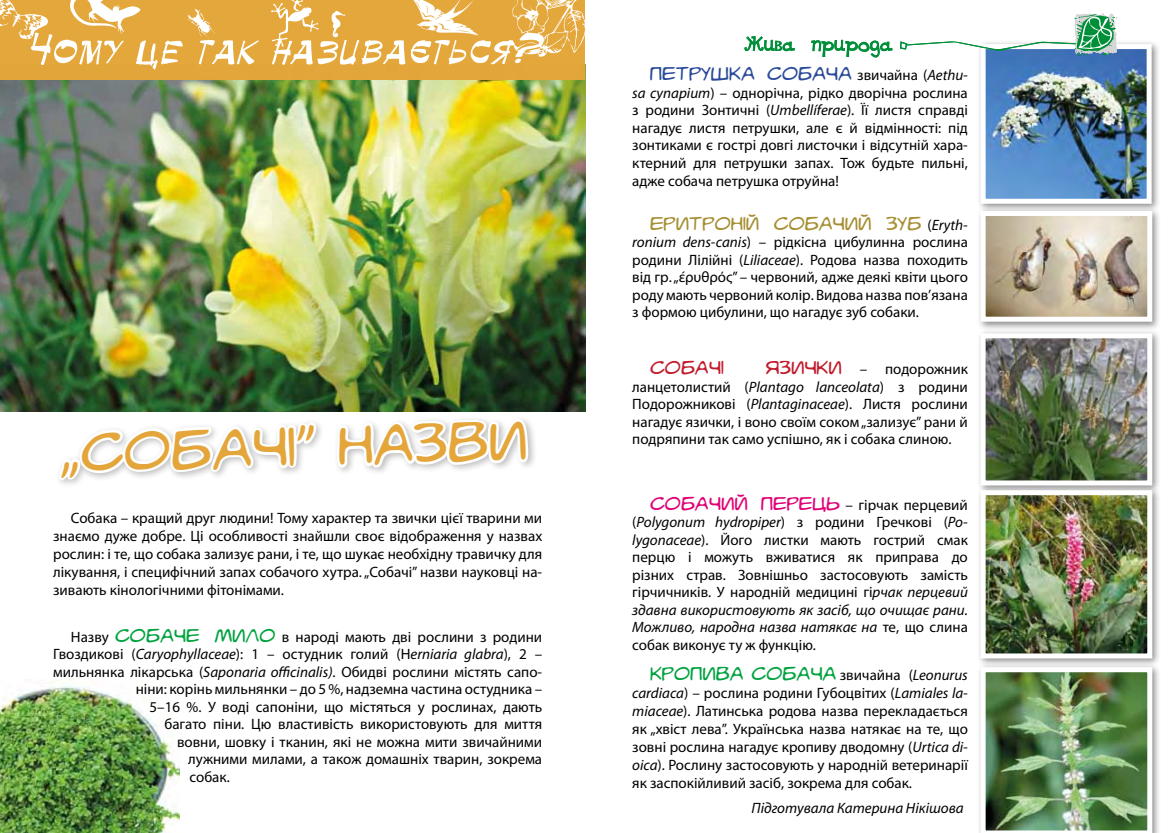
<style>
.page{position:relative;width:1170px;height:833px;background:#fff}
.page>*{position:absolute;margin:0;border:0;box-sizing:border-box;transform-origin:0 0}
.t1{font:43.75px "v Whiz Bang";color:#e4a63a}
.t2{font:15px/17.5px "Myriad Pro";color:#000;text-align:justify}
.t3{font:15px "v Whiz Bang";color:#00a33f}
.t4{font:15px "v Whiz Bang";color:#2a4b9b}
.t5{font:italic 15px "Myriad Pro";color:#000}
.t6{font:15px "v Whiz Bang";color:#a78f33}
.t7{font:15px "v Whiz Bang";color:#c21b2b}
.s1{font-family:"v Whiz Bang";color:#00a33f}
.s2{font-style:italic}
.s3{font-family:"Myriad Pro";color:#000}
.s4{font-family:"Myriad Pro";font-style:italic;color:#000}
.s5{font-family:"v Whiz Bang";color:#c21b2b}
.s6{font-family:"v Whiz Bang";color:#e10076}
</style>
<div class="page">
<img style="left:0;top:0;width:586px;height:833px">
<div style="left:976px;top:40px;width:184px;height:173px;background:#000;opacity:.46"></div>
<img style="left:986px;top:50px;width:159px;height:148px">
<div style="left:980px;top:44px;width:171px;height:160px;border:5px solid #fff"></div>
<div style="left:976px;top:207px;width:185px;height:124px;background:#000;opacity:.46"></div>
<img style="left:986px;top:217px;width:160px;height:99px">
<div style="left:980px;top:211px;width:172px;height:111px;border:5px solid #fff"></div>
<div style="left:976px;top:329px;width:185px;height:165px;background:#000;opacity:.46"></div>
<img style="left:986px;top:339px;width:160px;height:140px">
<div style="left:980px;top:333px;width:172px;height:152px;border:5px solid #fff"></div>
<div style="left:976px;top:486px;width:185px;height:181px;background:#000;opacity:.46"></div>
<img style="left:986px;top:496px;width:160px;height:156px">
<div style="left:980px;top:490px;width:172px;height:168px;border:5px solid #fff"></div>
<div style="left:976px;top:663px;width:185px;height:170px;background:#000;opacity:.46"></div>
<img style="left:980px;top:667px;width:172px;height:166px">
<svg style="left:744px;top:36px;width:148px;height:21px"></svg>
<svg style="left:900px;top:13px;width:216px;height:43px"></svg>
<h1 class="t1" style="left:58px;top:422px;width:470px;rotate:-2deg">„Собачі” назви</h1>
<p class="t2" style="left:53px;top:509px;width:490px;line-height:18px;text-indent:18px">Собака – кращий друг людини! Тому характер та звички цієї тварини ми знаємо дуже добре. Ці особливості знайшли своє відображення у назвах рослин: і те, що собака зализує рани, і те, що шукає необхідну травичку для лікування, і специфічний запах собачого хутра. „Собачі” назви науковці на&shy;зивають кінологічними фітонімами.</p>
<p class="t2" style="left:71px;top:627px;width:473px">Назву <span class="s1">собаче мило</span> в народі мають дві рослини з родини</p>
<p class="t2" style="left:53px;top:645px;width:490px">Гвоздикові (<span class="s2">Caryophyllaceae</span>): 1 – остудник голий (H<span class="s2">erniaria glabra</span>), 2 –</p>
<p class="t2" style="left:53px;top:662px;width:490px">мильнянка лікарська (<span class="s2">Saponaria officinalis)</span>. Обидві рослини містять сапо-</p>
<p class="t2" style="left:136px;top:680px;width:408px">ніни: корінь мильнянки – до 5 %, надземна частина остудника –</p>
<p class="t2" style="left:149px;top:697px;width:394px">5–16 %. У воді сапоніни, що містяться у рослинах, дають</p>
<p class="t2" style="left:164px;top:715px;width:379px">багато піни. Цю властивість використовують для миття</p>
<p class="t2" style="left:177px;top:732px;width:366px">вовни, шовку і тканин, які не можна мити звичайними</p>
<p class="t2" style="left:188px;top:750px;width:355px">лужними милами, а також домашніх тварин, зокрема</p>
<p class="t2" style="left:189px;top:767px;width:42px">собак.</p>
<p class="t4" style="left:650px;top:63px;width:319px">петрушка Собача <span class="s3">звичайна (</span><span class="s4">Aethu-</span></p>
<p class="t2" style="left:632px;top:84px;width:337px"><span class="s2">sa cynapium</span>) – однорічна, рідко дворічна рослина з родини Зонтичні (<span class="s2">Umbellíferae</span>). Її листя справді нагадує листя петрушки, але є й відмінності: під зонтиками є гострі довгі листочки і відсутній хара&shy;ктерний для петрушки запах. Тож будьте пильні, адже собача петрушка отруйна!</p>
<p class="t6" style="left:650px;top:212px;width:319px">Еритроній собачий зуб <span class="s3">(</span><span class="s4">Eryth-</span></p>
<p class="t2" style="left:632px;top:233px;width:337px"><span class="s2">ronium dens-canis</span>) – рідкісна цибулинна рослина родини Лілійні (<span class="s2">Liliaceae</span>). Родова назва походить від гр. „ε´ρυθρός” – червоний, адже деякі квіти цього роду мають червоний колір. Видова назва пов’язана з формою цибулини, що нагадує зуб собаки.</p>
<p class="t2" style="left:632px;top:360px;width:337px;text-indent:134px"><span class="s5">язички</span> – подорожник ланцетолистий (<span class="s2">Plantago lanceolata</span>) з родини Подорожникові (<span class="s2">Plantaginaceae</span>). Листя рослини нагадує язички, і воно своїм соком „зализує” рани й подряпини так само успішно, як і собака слиною.</p>
<p class="t7" style="left:650px;top:356px;width:75px">Cобачі</p>
<p class="t2" style="left:632px;top:495px;width:337px;text-indent:18px"><span class="s6">Собачий перець</span> – гірчак перцевий (<span class="s2">Polygonum hydropiper</span>) з родини Гречкові (<span class="s2">Po&shy;lygonaceae</span>). Його листки мають гострий смак перцю і можуть вживатися як приправа до різних страв. Зовнішньо застосовують замість гірчичників. У народній медицині гі<span class="s2">рчак перцевий здавна використовують як засіб, що очищає рани.<br>Можливо, народна назва натякає на</span> те, що слина собак виконує ту ж функцію.</p>
<p class="t3" style="left:650px;top:662px;width:319px">кропива Собача <span class="s3">звичайна (</span><span class="s4">Leonurus</span></p>
<p class="t2" style="left:632px;top:683px;width:337px;line-height:18px"><span class="s2">cardiaca</span>) – рослина родини Губоцвітих (<span class="s2">Lamiales la&shy;miaceae</span>). Латинська родова назва перекладається як „хвіст лева”. Українська назва натякає на те, що зовні рослина нагадує кропиву дводомну (<span class="s2">Urtica di&shy;oica</span>). Рослину застосовують у народній ветеринарії як заспокійливий засіб, зокрема для собак.</p>
<p class="t5" style="left:751px;top:798px;width:213px">Підготувала Катерина Нікішова</p>
</div>
